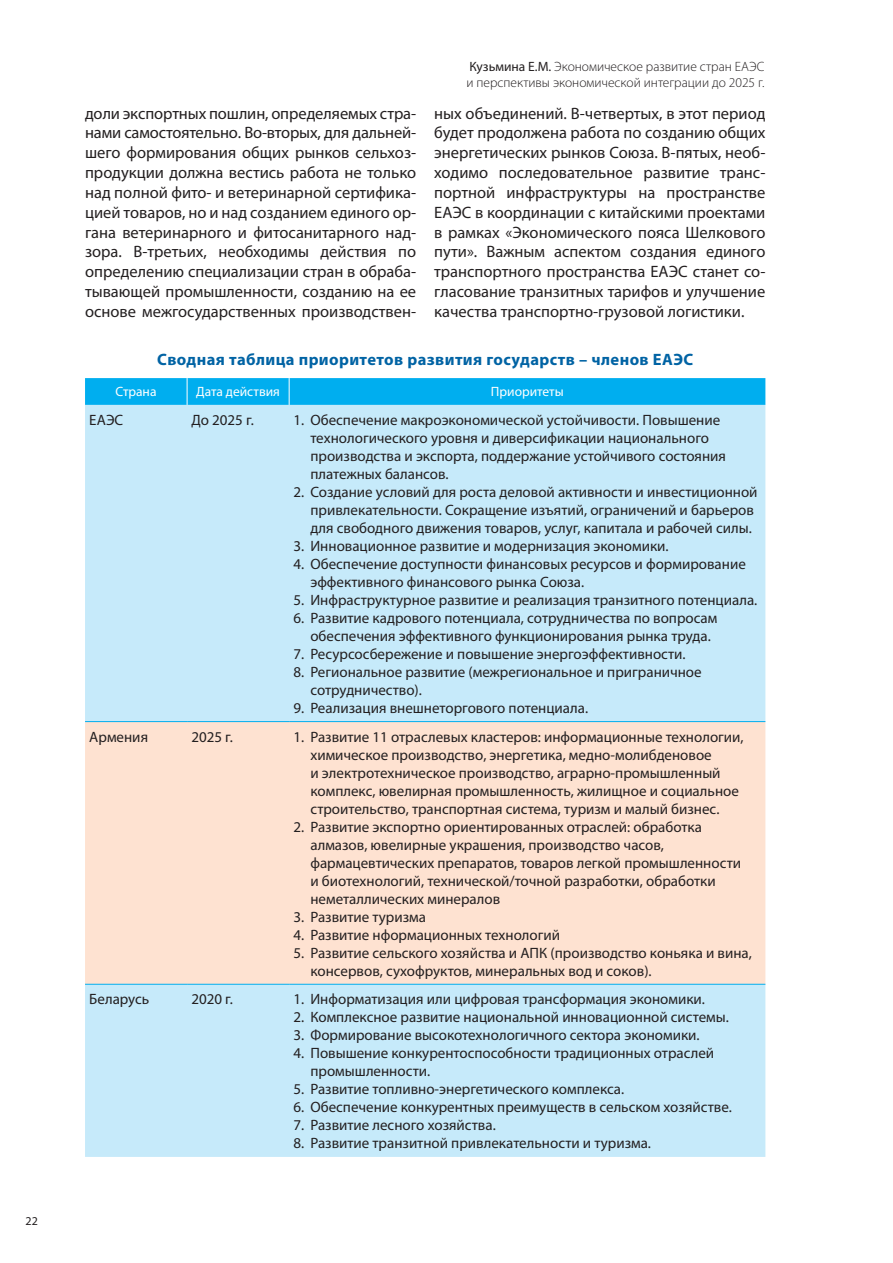
<style>
.page{position:relative;width:893px;height:1263px;background:#fff}
.page>*{position:absolute;margin:0;border:0;box-sizing:border-box;transform-origin:0 0}
.t1{font:16.5px/19.8px "Myriad Pro";color:#231f20;text-align:justify}
.t2{font:700 16.5px "Myriad Pro";letter-spacing:.025em;color:#0063a4}
.t3{font:15px/18px "Myriad Pro";color:#231f20}
.t4{font:300 13.5px/16.2px "Myriad Pro";color:#231f20}
.t5{font:13.5px "Myriad Pro";color:#fff}
.t6{font:12px "Myriad Pro";color:#231f20}
.s1{font-weight:400}
</style>
<div class="page">
<div style="left:85px;top:405px;width:680px;height:752px;background:#c6eafa"></div>
<div style="left:85px;top:722px;width:680px;height:262px;background:#fee2d1"></div>
<svg style="left:85px;top:378px;width:680px;height:27px;background:#03aeef"></svg>
<hr style="left:85px;top:721px;width:102px;height:1px;background:#00aeef">
<hr style="left:187px;top:721px;width:102px;height:1px;background:#00aeef">
<hr style="left:289px;top:721px;width:476px;height:1px;background:#00aeef">
<hr style="left:85px;top:984px;width:102px;height:1px;background:#00aeef">
<hr style="left:187px;top:984px;width:102px;height:1px;background:#00aeef">
<hr style="left:289px;top:984px;width:476px;height:1px;background:#00aeef">
<p class="t6" style="left:26px;top:1214px;width:14px">22</p>
<p class="t4" style="left:466px;top:58px;width:299px"><span class="s1">Кузьмина Е.М.</span> Экономическое развитие стран ЕАЭС и перспективы экономической интеграции до 2025 г.</p>
<p class="t1" style="left:85px;top:103px;width:333px">доли экспортных пошлин, определяемых стра&shy;нами самостоятельно. Во-вторых, для дальней&shy;шего формирования общих рынков сельхоз&shy;продукции должна вестись работа не только над полной фито- и ветеринарной сертифика&shy;цией товаров, но и над созданием единого ор&shy;гана ветеринарного и фитосанитарного над&shy;зора. В-третьих, необходимы действия по определению специализации стран в обраба&shy;тывающей промышленности, созданию на ее основе межгосударственных производствен-</p>
<p class="t1" style="left:434px;top:103px;width:333px">ных объединений. В-четвертых, в этот период будет продолжена работа по созданию общих энергетических рынков Союза. В-пятых, необ&shy;ходимо последовательное развитие транс&shy;портной инфраструктуры на пространстве ЕАЭС в координации с китайскими проектами в рамках «Экономического пояса Шелкового пути». Важным аспектом создания единого транспортного пространства ЕАЭС станет со&shy;гласование транзитных тарифов и улучшение качества транспортно-грузовой логистики.</p>
<p class="t2" style="left:157px;top:349px;width:538px">Сводная таблица приоритетов развития государств – членов ЕАЭС</p>
<p class="t5" style="left:116px;top:384px;width:42px">Страна</p>
<p class="t5" style="left:196px;top:384px;width:85px">Дата действия</p>
<p class="t5" style="left:491px;top:384px;width:74px">Приоритеты</p>
<p class="t3" style="left:89px;top:411px;width:35px">ЕАЭС</p>
<p class="t3" style="left:191px;top:411px;width:64px">До 2025 г.</p>
<p class="t3" style="left:310px;top:411px;width:417px;text-indent:-17px">1. Обеспечение макроэкономической устойчивости. Повышение технологического уровня и диверсификации национального производства и экспорта, поддержание устойчивого состояния платежных балансов.</p>
<p class="t3" style="left:310px;top:483px;width:449px;text-indent:-17px">2. Создание условий для роста деловой активности и инвестиционной привлекательности. Сокращение изъятий, ограничений и барьеров для свободного движения товаров, услуг, капитала и рабочей силы.</p>
<p class="t3" style="left:293px;top:537px;width:377px">3. Инновационное развитие и модернизация экономики.</p>
<p class="t3" style="left:310px;top:555px;width:437px;text-indent:-17px">4. Обеспечение доступности финансовых ресурсов и формирование эффективного финансового рынка Союза.</p>
<p class="t3" style="left:293px;top:591px;width:465px">5. Инфраструктурное развитие и реализация транзитного потенциала.</p>
<p class="t3" style="left:310px;top:609px;width:408px;text-indent:-17px">6. Развитие кадрового потенциала, сотрудничества по вопросам обеспечения эффективного функционирования рынка труда.</p>
<p class="t3" style="left:293px;top:645px;width:394px">7. Ресурсосбережение и повышение энергоэффективности.</p>
<p class="t3" style="left:310px;top:663px;width:393px;text-indent:-17px">8. Региональное развитие (межрегиональное и приграничное сотрудничество).</p>
<p class="t3" style="left:293px;top:699px;width:296px">9. Реализация внешнеторгового потенциала.</p>
<p class="t3" style="left:89px;top:727px;width:60px">Армения</p>
<p class="t3" style="left:191px;top:727px;width:43px">2025 г.</p>
<p class="t3" style="left:310px;top:727px;width:435px;text-indent:-17px">1. Развитие 11 отраслевых кластеров: информационные технологии, химическое производство, энергетика, медно-молибденовое<br>и электротехническое производство, аграрно-промышленный комплекс, ювелирная промышленность, жилищное и социальное строительство, транспортная система, туризм и малый бизнес.</p>
<p class="t3" style="left:310px;top:817px;width:432px;text-indent:-17px">2. Развитие экспортно ориентированных отраслей: обработка алмазов, ювелирные украшения, производство часов, фармацевтических препаратов, товаров легкой промышленности и биотехнологий, технической/точной разработки, обработки неметаллических минералов</p>
<p class="t3" style="left:293px;top:907px;width:134px">3. Развитие туризма</p>
<p class="t3" style="left:293px;top:925px;width:268px">4. Развитие нформационных технологий</p>
<p class="t3" style="left:310px;top:943px;width:443px;text-indent:-17px">5. Развитие сельского хозяйства и АПК (производство коньяка и вина, консервов, сухофруктов, минеральных вод и соков).</p>
<p class="t3" style="left:89px;top:990px;width:62px">Беларусь</p>
<p class="t3" style="left:191px;top:990px;width:43px">2020 г.</p>
<p class="t3" style="left:293px;top:990px;width:413px">1. Информатизация или цифровая трансформация экономики.</p>
<p class="t3" style="left:293px;top:1008px;width:437px">2. Комплексное развитие национальной инновационной системы.</p>
<p class="t3" style="left:293px;top:1026px;width:408px">3. Формирование высокотехнологичного сектора экономики.</p>
<p class="t3" style="left:310px;top:1044px;width:405px;text-indent:-17px">4. Повышение конкурентоспособности традиционных отраслей промышленности.</p>
<p class="t3" style="left:293px;top:1080px;width:332px">5. Развитие топливно-энергетического комплекса.</p>
<p class="t3" style="left:293px;top:1098px;width:440px">6. Обеспечение конкурентных преимуществ в сельском хозяйстве.</p>
<p class="t3" style="left:293px;top:1116px;width:204px">7. Развитие лесного хозяйства.</p>
<p class="t3" style="left:293px;top:1134px;width:359px">8. Развитие транзитной привлекательности и туризма.</p>
</div>
